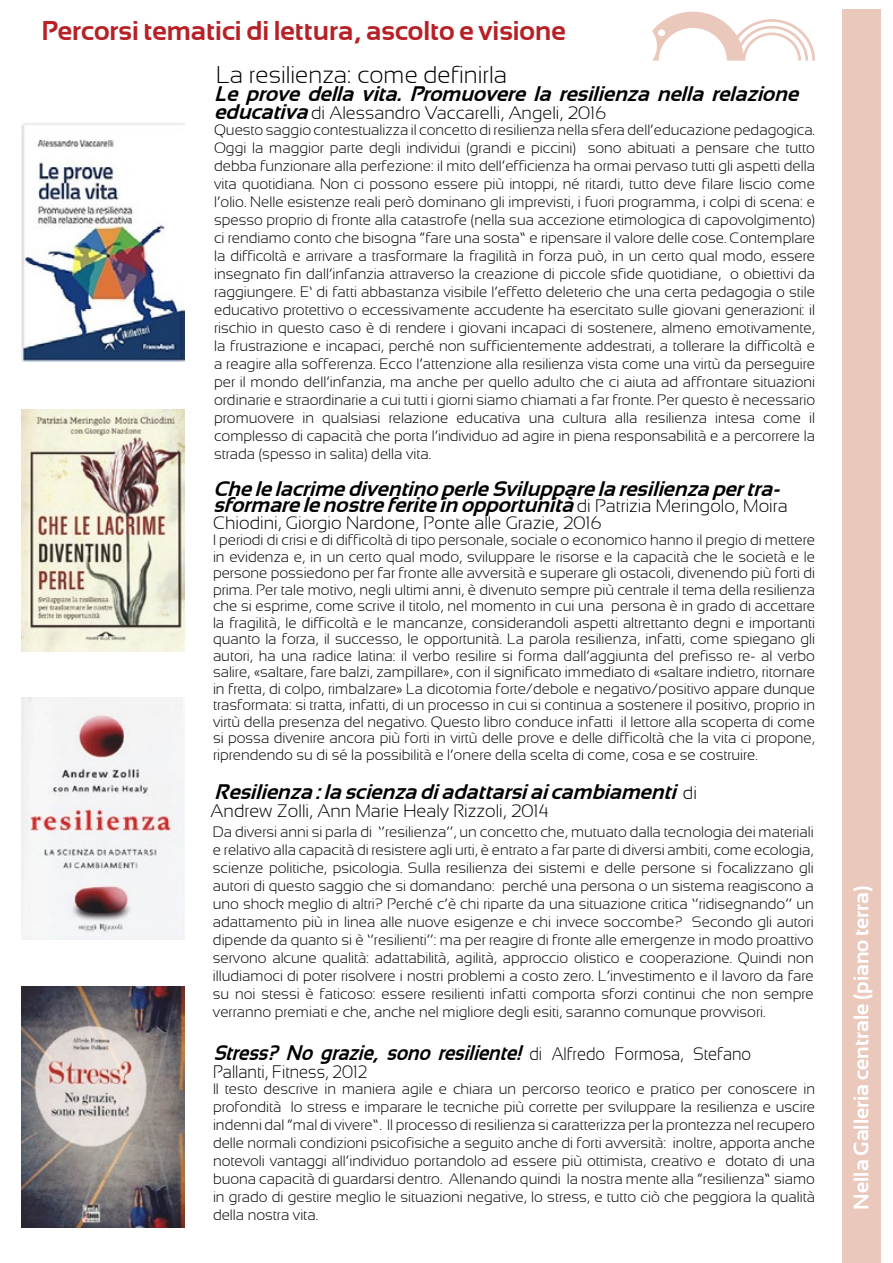
<style>
.page{position:relative;width:893px;height:1263px;background:#fff}
.page>*{position:absolute;margin:0;border:0;box-sizing:border-box;transform-origin:0 0}
.t1{font:700 27px "Sansation";color:#b72126}
.t2{font:300 24px "Sansation";color:#000}
.t3{font:italic 700 21px/16.5px "Sansation";color:#000}
.t4{font:italic 700 21px "Sansation";color:#000;scale:.91 1}
.t5{font:700 21px "Sansation";color:#fff}
.t6{font:300 18px "Sansation";color:#000}
.t7{font:300 18px "Sansation";color:#000;scale:.91 1}
.t8{font:300 15px/18px "Sansation";color:#000;text-align:justify}
.s1{font-weight:700;font-style:italic;font-size:21px}
.s2{font-weight:300;font-style:normal;font-size:18px}
</style>
<div class="page">
<svg style="left:652px;top:12px;width:163px;height:49px"></svg>
<img style="left:21px;top:123px;width:163px;height:238px">
<img style="left:21px;top:697px;width:163px;height:242px">
<img style="left:21px;top:987px;width:163px;height:241px">
<img style="left:21px;top:409px;width:163px;height:242px">
<div style="left:842px;top:10px;width:38px;height:1253px;background:#eac9bc"></div>
<h1 class="t1" style="left:41px;top:16px;width:526px">Percorsi tematici di lettura, ascolto e visione</h1>
<h2 class="t2" style="left:216px;top:61px;width:293px">La resilienza: come definirla</h2>
<h3 class="t3" style="left:214px;top:86px;width:592px">Le prove della vita. Promuovere la resilienza nella relazione</h3>
<p class="t6" style="left:214px;top:103px;width:394px"><span class="s1">educativa</span> di Alessandro Vaccarelli, Angeli, 2016</p>
<p class="t8" style="left:214px;top:121px;width:602px">Questo saggio contestualizza il concetto di resilienza nella sfera dell’educazione pedagogica.<br>Oggi la maggior parte degli individui (grandi e piccini) sono abituati a pensare che tutto debba funzionare alla perfezione: il mito dell’efficienza ha ormai pervaso tutti gli aspetti della vita quotidiana. Non ci possono essere più intoppi, né ritardi, tutto deve filare liscio come l’olio. Nelle esistenze reali però dominano gli imprevisti, i fuori programma, i colpi di scena: e spesso proprio di fronte alla catastrofe (nella sua accezione etimologica di capovolgimento) ci rendiamo conto che bisogna “fare una sosta” e ripensare il valore delle cose. Contemplare la difficoltà e arrivare a trasformare la fragilità in forza può, in un certo qual modo, essere insegnato fin dall’infanzia attraverso la creazione di piccole sfide quotidiane, o obiettivi da raggiungere. E‘ di fatti abbastanza visibile l’effetto deleterio che una certa pedagogia o stile educativo protettivo o eccessivamente accudente ha esercitato sulle giovani generazioni: il rischio in questo caso è di rendere i giovani incapaci di sostenere, almeno emotivamente, la frustrazione e incapaci, perché non sufficientemente addestrati, a tollerare la difficoltà e a reagire alla sofferenza. Ecco l’attenzione alla resilienza vista come una virtù da perseguire per il mondo dell’infanzia, ma anche per quello adulto che ci aiuta ad affrontare situazioni ordinarie e straordinarie a cui tutti i giorni siamo chiamati a far fronte. Per questo è necessario promuovere in qualsiasi relazione educativa una cultura alla resilienza intesa come il complesso di capacità che porta l’individuo ad agire in piena responsabilità e a percorrere la strada (spesso in salita) della vita.</p>
<h3 class="t3" style="left:213px;top:480px;width:576px">Chelelacrimediventino perleSvilupparela resilienza pertra&shy;sformarelenostreferitein opportunità <span class="s2">d i P a t r i z i a M e r i n g o l o , M o i r a</span></h3>
<p class="t6" style="left:213px;top:512px;width:390px">Chiodini, Giorgio Nardone, Ponte alle Grazie, 2016</p>
<p class="t8" style="left:213px;top:532px;width:604px;line-height:16.5px">I periodi di crisi e di difficoltà di tipo personale, sociale o economico hanno il pregio di mettere in evidenza e, in un certo qual modo, sviluppare le risorse e la capacità che le società e le persone possiedono per far fronte alle avversità e superare gli ostacoli, divenendo più forti di prima. Per tale motivo, negli ultimi anni, è divenuto sempre più centrale il tema della resilienza che si esprime, come scrive il titolo, nel momento in cui una persona è in grado di accettare la fragilità, le difficoltà e le mancanze, considerandoli aspetti altrettanto degni e importanti quanto la forza, il successo, le opportunità. La parola resilienza, infatti, come spiegano gli autori, ha una radice latina: il verbo resilire si forma dall’aggiunta del prefisso re- al verbo salire, «saltare, fare balzi, zampillare», con il significato immediato di «saltare indietro, ritornare in fretta, di colpo, rimbalzare» La dicotomia forte/debole e negativo/positivo appare dunque trasformata: si tratta, infatti, di un processo in cui si continua a sostenere il positivo, proprio in virtù della presenza del negativo. Questo libro conduce infatti il lettore alla scoperta di come si possa divenire ancora più forti in virtù delle prove e delle difficoltà che la vita ci propone, riprendendo su di sé la possibilità e l’onere della scelta di come, cosa e se costruire.</p>
<h3 class="t3" style="left:214px;top:783px;width:484px">Resilienza :la scienza diadattarsiaicambiamenti<span class="s2">d i</span></h3>
<p class="t6" style="left:211px;top:801px;width:339px">Andrew Zolli, Ann Marie Healy Rizzoli, 2014</p>
<p class="t8" style="left:213px;top:822px;width:602px">Da diversi anni si parla di ‘’resilienza’’, un concetto che, mutuato dalla tecnologia dei materiali e relativo alla capacità di resistere agli urti, è entrato a far parte di diversi ambiti, come ecologia, scienze politiche, psicologia. Sulla resilienza dei sistemi e delle persone si focalizzano gli autori di questo saggio che si domandano: perché una persona o un sistema reagiscono a uno shock meglio di altri? Perché c’è chi riparte da una situazione critica ‘’ridisegnando’’ un adattamento più in linea alle nuove esigenze e chi invece soccombe? Secondo gli autori dipende da quanto si è ‘’resilienti’’: ma per reagire di fronte alle emergenze in modo proattivo servono alcune qualità: adattabilità, agilità, approccio olistico e cooperazione. Quindi non illudiamoci di poter risolvere i nostri problemi a costo zero. L’investimento e il lavoro da fare su noi stessi è faticoso: essere resilienti infatti comporta sforzi continui che non sempre verranno premiati e che, anche nel migliore degli esiti, saranno comunque provvisori.</p>
<h3 class="t4" style="left:213px;top:1041px;width:593px">Stress? No grazie, sono resiliente! <span class="s2">d i A l f r e d o F o r m o s a , S t e f a n o</span></h3>
<p class="t7" style="left:213px;top:1062px;width:171px">Pallanti, Fitness, 2012</p>
<p class="t8" style="left:213px;top:1080px;width:604px">Il testo descrive in maniera agile e chiara un percorso teorico e pratico per conoscere in profondità lo stress e imparare le tecniche più corrette per sviluppare la resilienza e uscire indenni dal “mal di vivere”. Il processo di resilienza si caratterizza per la prontezza nel recupero delle normali condizioni psicofisiche a seguito anche di forti avversità: inoltre, apporta anche notevoli vantaggi all’individuo portandolo ad essere più ottimista, creativo e dotato di una buona capacità di guardarsi dentro. Allenando quindi la nostra mente alla “resilienza” siamo in grado di gestire meglio le situazioni negative, lo stress, e tutto ciò che peggiora la qualità della nostra vita.</p>
<h3 class="t5" style="left:849px;top:1209px;width:326px;rotate:-90deg">Nella Galleria centrale (piano terra)</h3>
</div>
